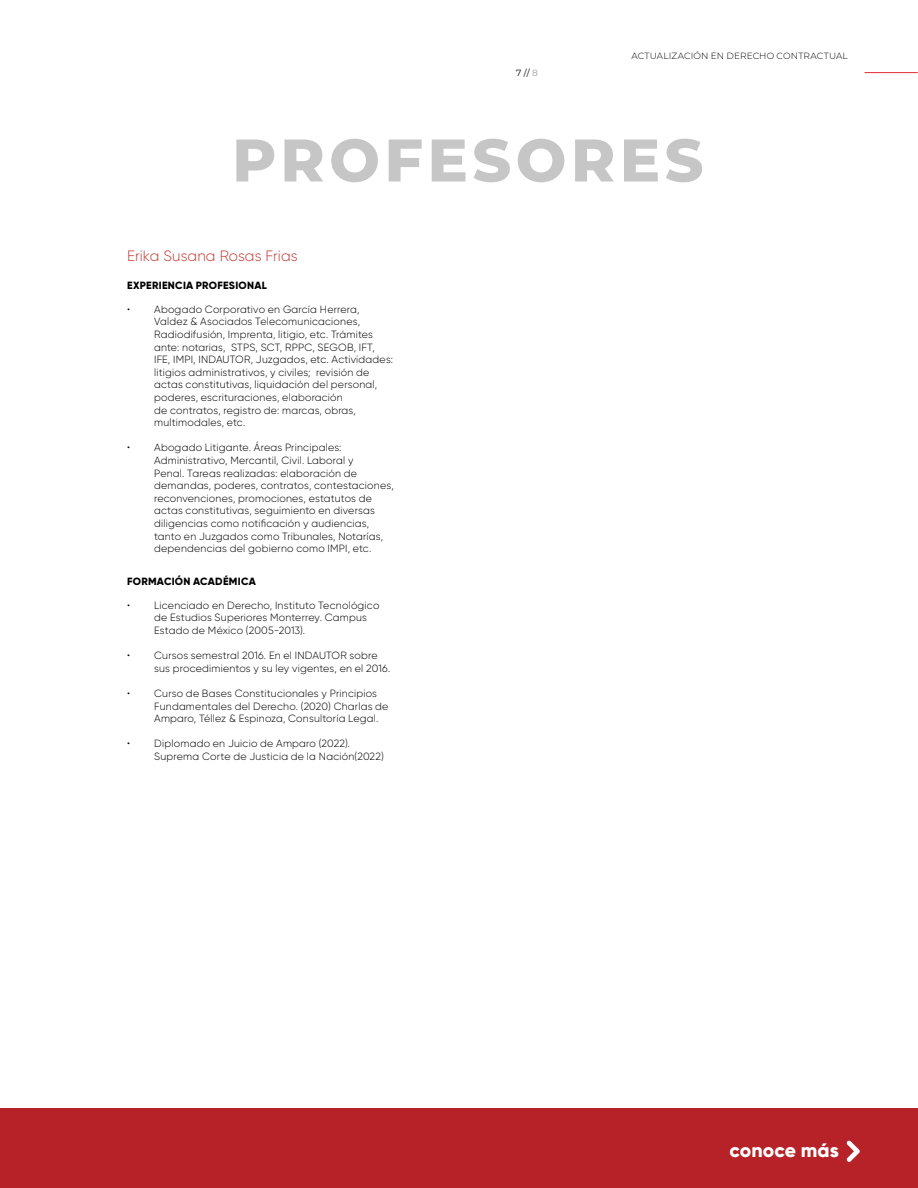
<style>
.page{position:relative;width:918px;height:1188px;background:#fff}
.page>*{position:absolute;margin:0;border:0;box-sizing:border-box;transform-origin:0 0}
.t1{font:800 60px "Montserrat";letter-spacing:.075em;color:#c6c6c6}
.t2{font:800 19.5px "Gilroy";color:#fff}
.t3{font:300 15px "Gilroy";letter-spacing:.005em;color:#c23d38}
.t4{font:300 10.5px/12.6px "Gilroy";letter-spacing:.02em;color:#000}
.t5{font:800 10.5px "Gilroy";letter-spacing:.025em;color:#000}
.t6{font:300 9px "Montserrat";letter-spacing:.02em;color:#000}
.t7{font:9px "Montserrat";color:#000}
.s1{color:#9d9d9c}
</style>
<div class="page">
<hr style="left:865px;top:72px;width:53px;height:1px;background:#e62a32">
<div style="left:0;top:1108px;width:918px;height:80px;background:#b62228"></div>
<svg style="left:847px;top:1140px;width:13px;height:22px"></svg>
<p class="t7" style="left:516px;top:66px;width:23px">7 // <span class="s1">8</span></p>
<p class="t6" style="left:631px;top:50px;width:218px">ACTUALIZACIÓN EN DERECHO CONTRACTUAL</p>
<h1 class="t1" style="left:232px;top:116px;width:473px">PROFESORES</h1>
<h3 class="t3" style="left:127px;top:246px;width:172px">Erika Susana Rosas Frias</h3>
<p class="t5" style="left:127px;top:278px;width:141px">EXPERIENCIA PROFESIONAL</p>
<p class="t4" style="left:154px;top:303px;width:240px;text-indent:-27px">• Abogado Corporativo en García Herrera, Valdez &amp; Asociados Telecomunicaciones, Radiodifusión, Imprenta, litigio, etc. Trámites ante: notarias, STPS, SCT, RPPC, SEGOB, IFT, IFE, IMPI, INDAUTOR, Juzgados, etc. Actividades: litigios administrativos, y civiles; revisión de actas constitutivas, liquidación del personal, poderes, escrituraciones, elaboración<br>de contratos, registro de: marcas, obras, multimodales, etc.</p>
<p class="t4" style="left:154px;top:441px;width:241px;text-indent:-27px">• Abogado Litigante. Áreas Principales:<br>Administrativo, Mercantil, Civil. Laboral y<br>Penal. Tareas realizadas: elaboración de demandas, poderes, contratos, contestaciones, reconvenciones, promociones, estatutos de actas constitutivas, seguimiento en diversas diligencias como notificación y audiencias, tanto en Juzgados como Tribunales, Notarías, dependencias del gobierno como IMPI, etc.</p>
<p class="t5" style="left:127px;top:574px;width:130px">FORMACIÓN ACADÉMICA</p>
<p class="t4" style="left:154px;top:599px;width:227px;text-indent:-27px">• Licenciado en Derecho, Instituto Tecnológico de Estudios Superiores Monterrey. Campus<br>Estado de México (2005-2013).</p>
<p class="t4" style="left:154px;top:649px;width:238px;text-indent:-27px">• Cursos semestral 2016. En el INDAUTOR sobre sus procedimientos y su ley vigentes, en el 2016.</p>
<p class="t4" style="left:154px;top:687px;width:236px;text-indent:-27px">• Curso de Bases Constitucionales y Principios<br>Fundamentales del Derecho. (2020) Charlas de<br>Amparo, Téllez &amp; Espinoza, Consultoría Legal.</p>
<p class="t4" style="left:154px;top:737px;width:231px;text-indent:-27px">• Diplomado en Juicio de Amparo (2022).<br>Suprema Corte de Justicia de la Nación(2022)</p>
<h2 class="t2" style="left:730px;top:1138px;width:111px">conoce más</h2>
</div>
